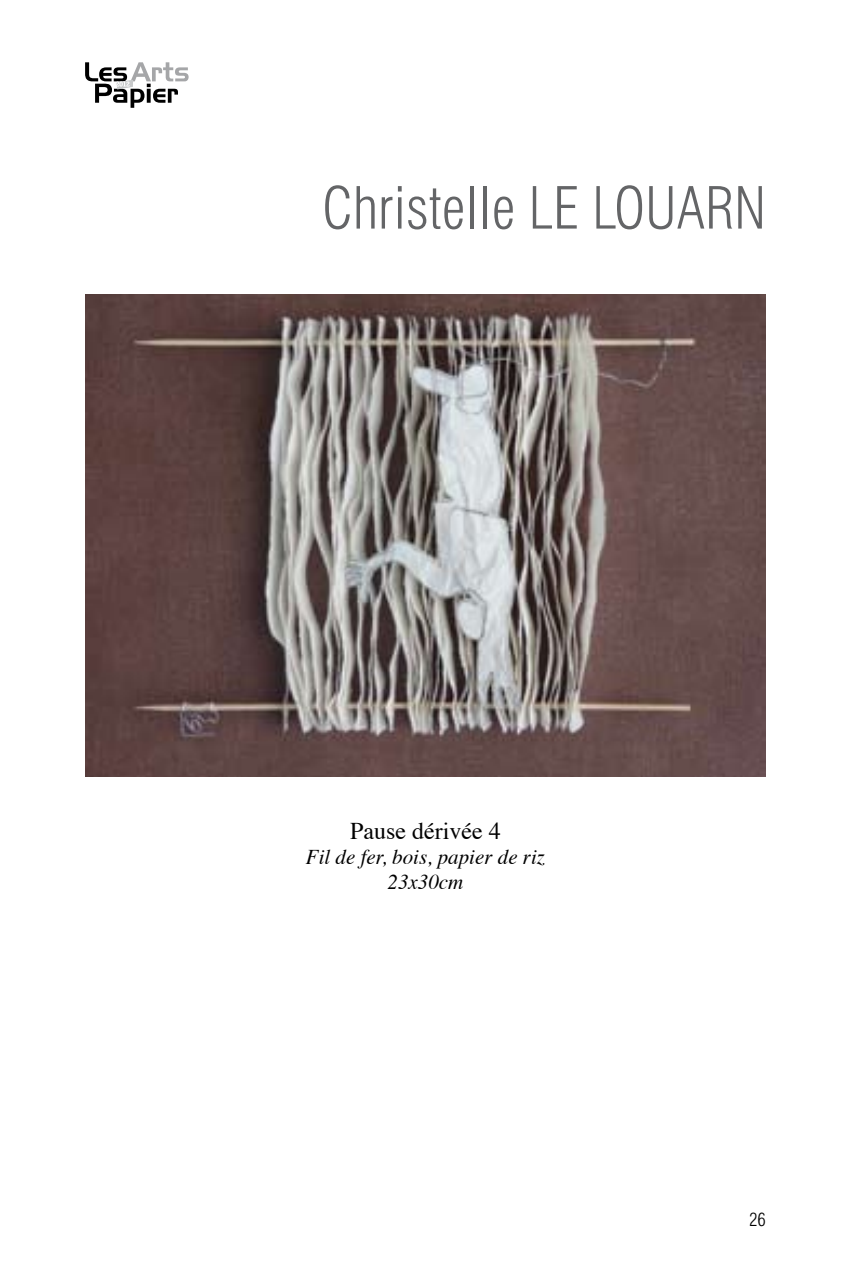
<style>
.page{position:relative;width:851px;height:1276px;background:#fff}
.page>*{position:absolute;margin:0;border:0;box-sizing:border-box;transform-origin:0 0}
.t1{font:300 condensed 57px "Swiss 721 BT";color:#646567}
.t2{font:24px "Times";color:#000}
.t3{font:italic 21px/25.2px "Times";color:#000;text-align:center}
.t4{font:300 condensed 18px "Swiss 721 BT";color:#000}
</style>
<div class="page">
<img style="left:85px;top:295px;width:680px;height:482px">
<svg style="left:85px;top:62px;width:103px;height:46px"></svg>
<h1 class="t1" style="left:322px;top:174px;width:445px">Christelle LE LOUARN</h1>
<p class="t2" style="left:350px;top:808px;width:152px">Pause dérivée 4</p>
<p class="t3" style="left:306px;top:843px;width:241px">Fil de fer, bois, papier de riz<br>23x30cm</p>
<p class="t4" style="left:749px;top:1208px;width:18px">26</p>
</div>
